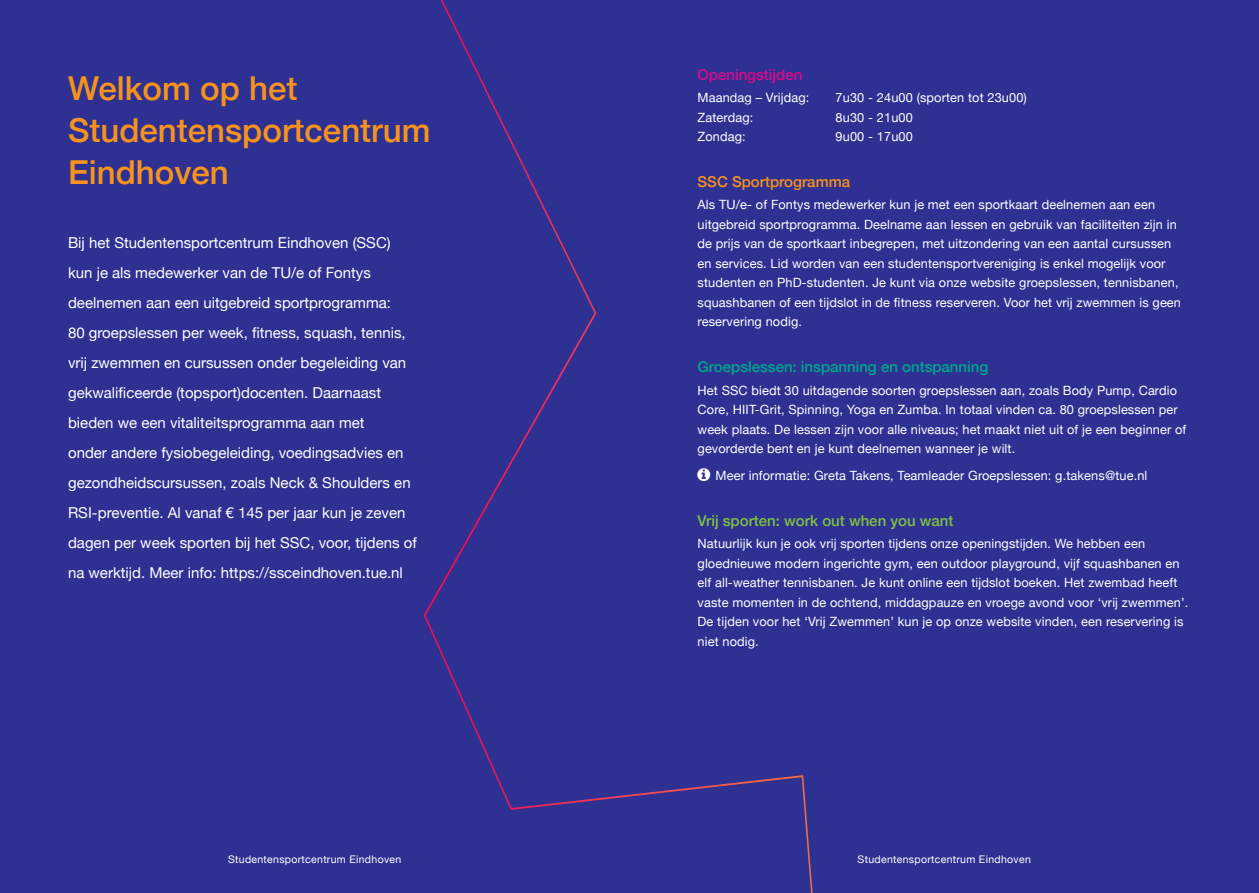
<style>
.page{position:relative;width:1259px;height:893px;background:#fff}
.page>*{position:absolute;margin:0;border:0;box-sizing:border-box;transform-origin:0 0}
.t1{font:500 33px/42px "Helvetica Neue";color:#f7931d}
.t2{font:15px/30px "Helvetica Neue";color:#fff}
.body___heading{font:500 15px "Helvetica Neue";color:#00a78e}
.body___heading-2{font:500 15px "Helvetica Neue";color:#7fc241}
.body___heading-3{font:500 15px "Helvetica Neue";color:#f7931d}
.body___heading-4{font:500 15px "Helvetica Neue";color:#d70c8c}
.body{font:12.75px/19.5px "Helvetica Neue";letter-spacing:.01em;color:#fff}
.body___meer_info{font:12.75px "Helvetica Neue";letter-spacing:.01em;color:#fff}
.t3{font:10.5px "Helvetica Neue";letter-spacing:.03em;color:#fff}
</style>
<div class="page">
<div style="left:629px;top:0;width:630px;height:893px;background:#2e3092"></div>
<div style="left:0;top:0;width:629px;height:893px;background:#2e3092"></div>
<svg style="left:423px;top:0;width:390px;height:893px"></svg>
<svg style="left:697px;top:468px;width:13px;height:13px"></svg>
<p class="t1" style="left:68px;top:65px;width:364px">Welkom op het<br>Studentensportcentrum<br>Eindhoven</p>
<p class="t2" style="left:68px;top:229px;width:350px">Bij het Studentensportcentrum Eindhoven (SSC) kun je als medewerker van de TU/e of Fontys deelnemen aan een uitgebreid sportprogramma:<br>80 groepslessen per week, fitness, squash, tennis, vrij zwemmen en cursussen onder begeleiding van gekwalificeerde (topsport)docenten. Daarnaast bieden we een vitaliteitsprogramma aan met<br>onder andere fysiobegeleiding, voedingsadvies en gezondheidscursussen, zoals Neck &amp; Shoulders en RSI-preventie. Al vanaf € 145 per jaar kun je zeven dagen per week sporten bij het SSC, voor, tijdens of na werktijd. Meer info: https://ssceindhoven.tue.nl</p>
<p class="body___heading-4" style="left:697px;top:62px;width:106px">Openingstijden</p>
<p class="body" style="left:697px;top:89px;width:113px">Maandag – Vrijdag:</p>
<p class="body" style="left:835px;top:89px;width:193px">7u30 - 24u00 (sporten tot 23u00)</p>
<p class="body" style="left:697px;top:108px;width:57px">Zaterdag:</p>
<p class="body" style="left:835px;top:108px;width:79px">8u30 - 21u00</p>
<p class="body" style="left:697px;top:128px;width:50px">Zondag:</p>
<p class="body" style="left:835px;top:128px;width:79px">9u00 - 17u00</p>
<p class="body___heading-3" style="left:697px;top:170px;width:154px">SSC Sportprogramma</p>
<p class="body" style="left:697px;top:196px;width:485px">Als TU/e- of Fontys medewerker kun je met een sportkaart deelnemen aan een uitgebreid sportprogramma. Deelname aan lessen en gebruik van faciliteiten zijn in de prijs van de sportkaart inbegrepen, met uitzondering van een aantal cursussen en services. Lid worden van een studentensportvereniging is enkel mogelijk voor studenten en PhD-studenten. Je kunt via onze website groepslessen, tennisbanen, squashbanen of een tijdslot in de fitness reserveren. Voor het vrij zwemmen is geen reservering nodig.</p>
<p class="body___heading" style="left:697px;top:355px;width:292px">Groepslessen: inspanning en ontspanning</p>
<p class="body" style="left:697px;top:381px;width:490px">Het SSC biedt 30 uitdagende soorten groepslessen aan, zoals Body Pump, Cardio Core, HIIT-Grit, Spinning, Yoga en Zumba. In totaal vinden ca. 80 groepslessen per week plaats. De lessen zijn voor alle niveaus; het maakt niet uit of je een beginner of gevorderde bent en je kunt deelnemen wanneer je wilt.</p>
<p class="body___meer_info" style="left:715px;top:466px;width:433px">Meer informatie: Greta Takens, Teamleader Groepslessen: g.takens@tue.nl</p>
<p class="body___heading-2" style="left:697px;top:508px;width:257px">Vrij sporten: work out when you want</p>
<p class="body" style="left:697px;top:535px;width:492px">Natuurlijk kun je ook vrij sporten tijdens onze openingstijden. We hebben een gloednieuwe modern ingerichte gym, een outdoor playground, vijf squashbanen en elf all-weather tennisbanen. Je kunt online een tijdslot boeken. Het zwembad heeft vaste momenten in de ochtend, middagpauze en vroege avond voor ‘vrij zwemmen’.<br>De tijden voor het ‘Vrij Zwemmen’ kun je op onze website vinden, een reservering is niet nodig.</p>
<p class="t3" style="left:228px;top:851px;width:175px">Studentensportcentrum Eindhoven</p>
<p class="t3" style="left:857px;top:851px;width:175px">Studentensportcentrum Eindhoven</p>
</div>
